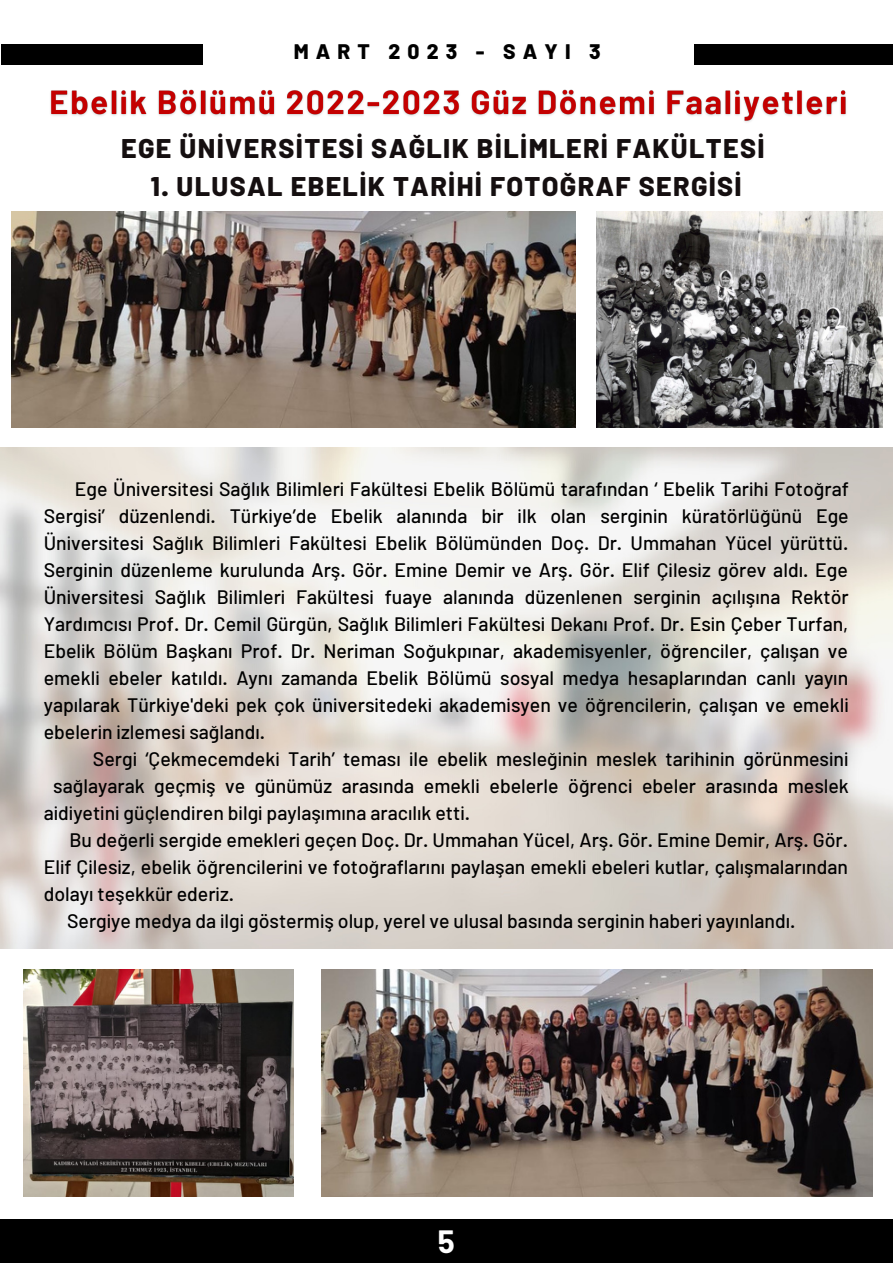
<style>
.page{position:relative;width:893px;height:1264px;background:#fff}
.page>*{position:absolute;margin:0;border:0;box-sizing:border-box;transform-origin:0 0}
.t1{font:700 31.5px "Barlow";color:#fff}
.t2{font:800 27px "Barlow";letter-spacing:.05em;color:#150f10}
.t3{font:800 21px "Barlow";letter-spacing:.34em;color:#000}
.t4{font:500 19.5px/27px "Barlow";color:#000}
</style>
<div class="page">
<div style="left:693px;top:44px;width:199px;height:21px;background:#000"></div>
<div style="left:1px;top:44px;width:202px;height:21px;background:#000"></div>
<div style="left:0;top:1219px;width:892px;height:43px;background:#000"></div>
<img style="left:11px;top:212px;width:564px;height:216px">
<img style="left:321px;top:969px;width:551px;height:227px">
<img style="left:23px;top:969px;width:270px;height:227px">
<img style="left:597px;top:212px;width:285px;height:216px">
<img style="left:50px;top:89px;width:796px;height:33px">
<p class="t3" style="left:293px;top:38px;width:308px">MART 2023 - SAYI 3</p>
<h2 class="t2" style="left:121px;top:131px;width:644px">EGE ÜNİVERSİTESİ SAĞLIK BİLİMLERİ FAKÜLTESİ</h2>
<h2 class="t2" style="left:151px;top:168px;width:592px">1. ULUSAL EBELİK TARİHİ FOTOĞRAF SERGİSİ</h2>
<p class="t4" style="left:44px;top:474px;width:806px;text-indent:31px">Ege Üniversitesi Sağlık Bilimleri Fakültesi Ebelik Bölümü tarafından ‘ Ebelik Tarihi Fotoğraf Sergisi’ düzenlendi. Türkiye’de Ebelik alanında bir ilk olan serginin küratörlüğünü Ege Üniversitesi Sağlık Bilimleri Fakültesi Ebelik Bölümünden Doç. Dr. Ummahan Yücel yürüttü.<br>Serginin düzenleme kurulunda Arş. Gör. Emine Demir ve Arş. Gör. Elif Çilesiz görev aldı. Ege Üniversitesi Sağlık Bilimleri Fakültesi fuaye alanında düzenlenen serginin açılışına Rektör Yardımcısı Prof. Dr. Cemil Gürgün, Sağlık Bilimleri Fakültesi Dekanı Prof. Dr. Esin Çeber Turfan, Ebelik Bölüm Başkanı Prof. Dr. Neriman Soğukpınar, akademisyenler, öğrenciler, çalışan ve emekli ebeler katıldı. Aynı zamanda Ebelik Bölümü sosyal medya hesaplarından canlı yayın yapılarak Türkiye'deki pek çok üniversitedeki akademisyen ve öğrencilerin, çalışan ve emekli ebelerin izlemesi sağlandı.</p>
<p class="t4" style="left:93px;top:744px;width:754px">Sergi ‘Çekmecemdeki Tarih’ teması ile ebelik mesleğinin meslek tarihinin görünmesini</p>
<p class="t4" style="left:53px;top:771px;width:797px">sağlayarak geçmiş ve günümüz arasında emekli ebelerle öğrenci ebeler arasında meslek</p>
<p class="t4" style="left:44px;top:798px;width:428px">aidiyetini güçlendiren bilgi paylaşımına aracılık etti.</p>
<p class="t4" style="left:69px;top:825px;width:780px">Bu değerli sergide emekleri geçen Doç. Dr. Ummahan Yücel, Arş. Gör. Emine Demir, Arş. Gör.</p>
<p class="t4" style="left:44px;top:852px;width:805px">Elif Çilesiz, ebelik öğrencilerini ve fotoğraflarını paylaşan emekli ebeleri kutlar, çalışmalarından</p>
<p class="t4" style="left:44px;top:879px;width:192px">dolayı teşekkür ederiz.</p>
<p class="t4" style="left:67px;top:906px;width:730px">Sergiye medya da ilgi göstermiş olup, yerel ve ulusal basında serginin haberi yayınlandı.</p>
<h1 class="t1" style="left:438px;top:1221px;width:18px">5</h1>
</div>
